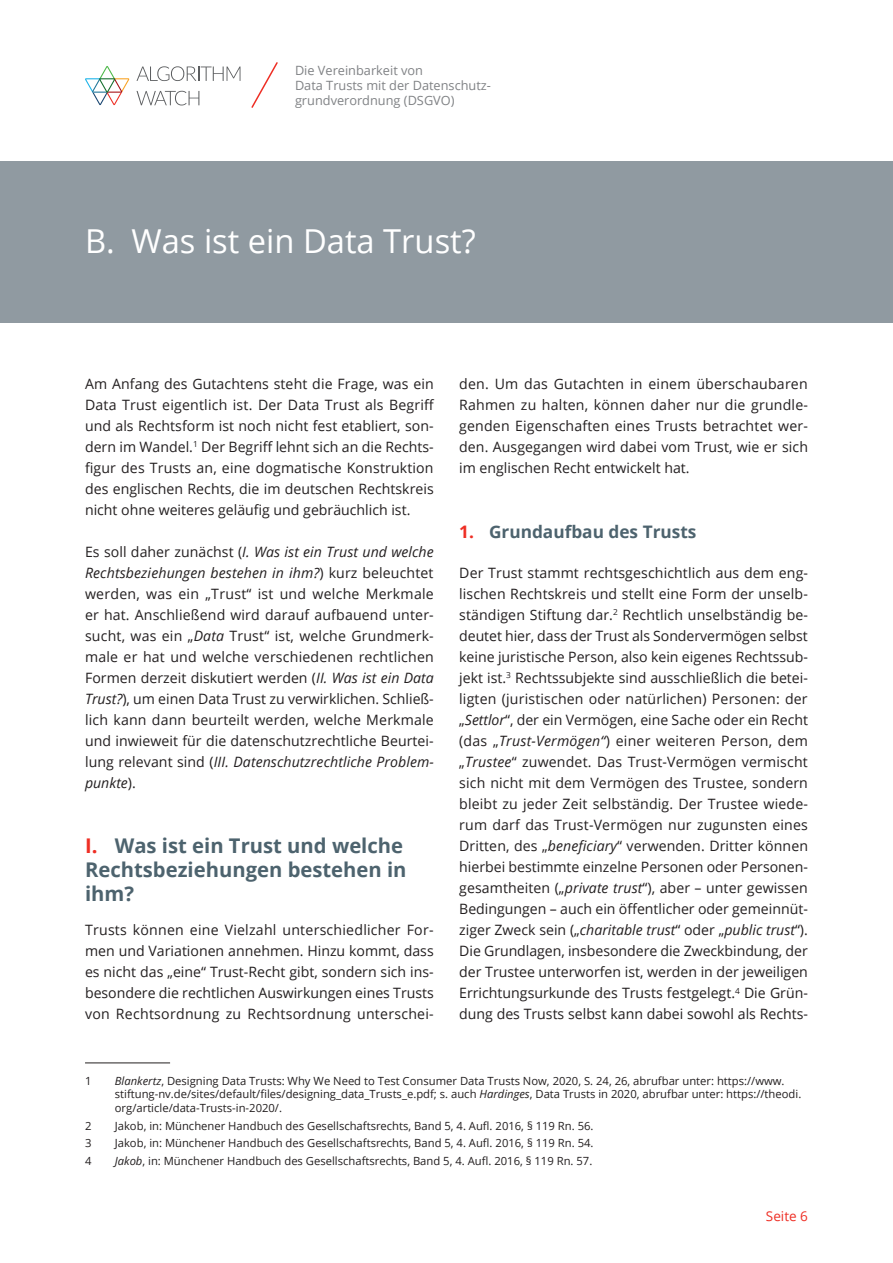
<style>
.page{position:relative;width:893px;height:1263px;background:#fff}
.page>*{position:absolute;margin:0;border:0;box-sizing:border-box;transform-origin:0 0}
.t1{font:33px "Open Sans";color:#fff}
.t2{font:700 20.25px/24.3px "Open Sans";color:#4d636e}
.t3{font:700 17.25px "Open Sans";color:#4d636e}
.t4{font:14.25px/21px "Open Sans";color:#231f20;text-align:justify}
.t5{font:13.5px "Open Sans";color:#ee2e24}
.t6{font:12.75px/15px "Open Sans";color:#808285}
.t7{font:11.25px/13.5px "Open Sans";color:#231f20}
.s1{font-style:italic}
.s2{color:#ee2e24}
</style>
<div class="page">
<div style="left:0;top:162px;width:893px;height:161px;background:#909aa1"></div>
<svg style="left:251px;top:62px;width:27px;height:46px"></svg>
<svg style="left:137px;top:91px;width:62px;height:14px"></svg>
<svg style="left:136px;top:66px;width:104px;height:15px"></svg>
<svg style="left:85px;top:66px;width:44px;height:39px"></svg>
<hr style="left:85px;top:1062px;width:85px;height:1px;background:#231f20">
<p class="t6" style="left:295px;top:63px;width:197px">Die Vereinbarkeit von<br>Data Trusts mit der Datenschutz&shy;grundverordnung (DSGVO)</p>
<h1 class="t1" style="left:85px;top:218px;width:392px">B. Was ist ein Data Trust?</h1>
<p class="t4" style="left:85px;top:373px;width:351px">Am Anfang des Gutachtens steht die Frage, was ein Data Trust eigentlich ist. Der Data Trust als Begriff und als Rechtsform ist noch nicht fest etabliert, son&shy;dern im Wandel.<sup>1</sup> Der Begriff lehnt sich an die Rechts&shy;figur des Trusts an, eine dogmatische Konstruktion des englischen Rechts, die im deutschen Rechtskreis nicht ohne weiteres geläufig und gebräuchlich ist.</p>
<p class="t4" style="left:85px;top:541px;width:350px">Es soll daher zunächst (<span class="s1">I. Was ist ein Trust und welche Rechtsbeziehungen bestehen in ihm?</span>) kurz beleuchtet werden, was ein „Trust“ ist und welche Merkmale er hat. Anschließend wird darauf aufbauend unter&shy;sucht, was ein „<span class="s1">Data</span> Trust“ ist, welche Grundmerk&shy;male er hat und welche verschiedenen rechtlichen Formen derzeit diskutiert werden (<span class="s1">II. Was ist ein Data Trust?</span>), um einen Data Trust zu verwirklichen. Schließ&shy;lich kann dann beurteilt werden, welche Merkmale und inwieweit für die datenschutzrechtliche Beurtei&shy;lung relevant sind (<span class="s1">III. Datenschutzrechtliche Problem&shy;punkte</span>).</p>
<h2 class="t2" style="left:85px;top:833px;width:323px"><span class="s2">I.</span> Was ist ein Trust und welche<br>Rechtsbeziehungen bestehen in ihm?</h2>
<p class="t4" style="left:85px;top:919px;width:350px">Trusts können eine Vielzahl unterschiedlicher For&shy;men und Variationen annehmen. Hinzu kommt, dass es nicht das „eine“ Trust-Recht gibt, sondern sich ins&shy;besondere die rechtlichen Auswirkungen eines Trusts von Rechtsordnung zu Rechtsordnung unterschei-</p>
<p class="t4" style="left:459px;top:373px;width:350px">den. Um das Gutachten in einem überschaubaren Rahmen zu halten, können daher nur die grundle&shy;genden Eigenschaften eines Trusts betrachtet wer&shy;den. Ausgegangen wird dabei vom Trust, wie er sich im englischen Recht entwickelt hat.</p>
<p class="t3" style="left:459px;top:519px;width:239px"><span class="s2">1.</span> Grundaufbau des Trusts</p>
<p class="t4" style="left:459px;top:562px;width:350px">Der Trust stammt rechtsgeschichtlich aus dem eng&shy;lischen Rechtskreis und stellt eine Form der unselb&shy;ständigen Stiftung dar.<sup>2</sup> Rechtlich unselbständig be&shy;deutet hier, dass der Trust als Sondervermögen selbst keine juristische Person, also kein eigenes Rechtssub&shy;jekt ist.<sup>3</sup> Rechtssubjekte sind ausschließlich die betei&shy;ligten (juristischen oder natürlichen) Personen: der „<span class="s1">Settlor</span>“, der ein Vermögen, eine Sache oder ein Recht (das „<span class="s1">Trust-Vermögen“</span>) einer weiteren Person, dem „<span class="s1">Trustee</span>“ zuwendet. Das Trust-Vermögen vermischt sich nicht mit dem Vermögen des Trustee, sondern bleibt zu jeder Zeit selbständig. Der Trustee wiede&shy;rum darf das Trust-Vermögen nur zugunsten eines Dritten, des „<span class="s1">beneficiary</span>“ verwenden. Dritter können hierbei bestimmte einzelne Personen oder Personen&shy;gesamtheiten („<span class="s1">private trust</span>“), aber – unter gewissen Bedingungen – auch ein öffentlicher oder gemeinnüt&shy;ziger Zweck sein („<span class="s1">charitable trust</span>“ oder „<span class="s1">public trust</span>“).<br>Die Grundlagen, insbesondere die Zweckbindung, der der Trustee unterworfen ist, werden in der jeweiligen Errichtungsurkunde des Trusts festgelegt.<sup>4</sup> Die Grün&shy;dung des Trusts selbst kann dabei sowohl als Rechts-</p>
<p class="t7" style="left:85px;top:1074px;width:8px">1</p>
<p class="t7" style="left:115px;top:1074px;width:688px"><span class="s1">Blankertz</span>, Designing Data Trusts: Why We Need to Test Consumer Data Trusts Now, 2020, S. 24, 26, abrufbar unter: https://www. stiftung-nv.de/sites/default/files/designing_data_Trusts_e.pdf; s. auch <span class="s1">Hardinges</span>, Data Trusts in 2020, abrufbar unter: https://theodi. org/article/data-Trusts-in-2020/.</p>
<p class="t7" style="left:85px;top:1118px;width:8px">2</p>
<p class="t7" style="left:115px;top:1118px;width:480px">Jakob, in: Münchener Handbuch des Gesellschaftsrechts, Band 5, 4. Aufl. 2016, § 119 Rn. 56.</p>
<p class="t7" style="left:85px;top:1136px;width:8px">3</p>
<p class="t7" style="left:115px;top:1136px;width:480px">Jakob, in: Münchener Handbuch des Gesellschaftsrechts, Band 5, 4. Aufl. 2016, § 119 Rn. 54.</p>
<p class="t7" style="left:85px;top:1154px;width:8px">4</p>
<p class="t7" style="left:115px;top:1154px;width:479px"><span class="s1">Jakob</span>, in: Münchener Handbuch des Gesellschaftsrechts, Band 5, 4. Aufl. 2016, § 119 Rn. 57.</p>
<p class="t5" style="left:766px;top:1207px;width:43px">Seite 6</p>
</div>
